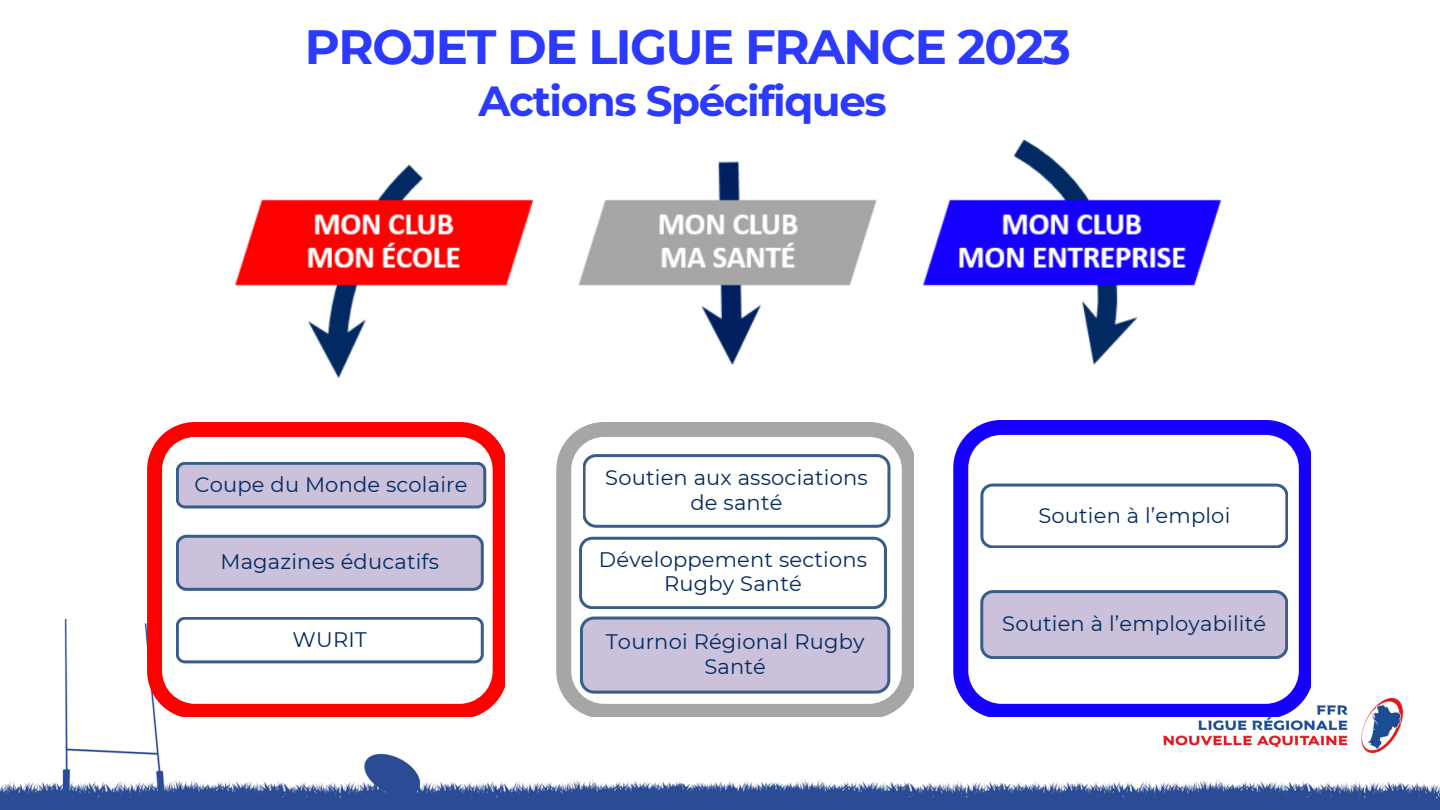
<style>
.page{position:relative;width:1440px;height:810px;background:#fff}
.page>*{position:absolute;margin:0;border:0;box-sizing:border-box;transform-origin:0 0}
.t1{font:700 48px "Montserrat";letter-spacing:-.03em;color:#2b3afe}
.t2{font:700 42px "Montserrat";letter-spacing:-.035em;color:#2b3afe}
.t3{font:21px/24.8px "Montserrat";letter-spacing:.01em;color:#002a61;text-align:center}
</style>
<div class="page">
<img style="left:0;top:620px;width:1440px;height:190px">
<img style="left:1164px;top:698px;width:238px;height:55px">
<svg style="left:147px;top:422px;width:358px;height:294px"></svg>
<svg style="left:556px;top:422px;width:358px;height:294px"></svg>
<svg style="left:953px;top:420px;width:358px;height:296px"></svg>
<svg style="left:176px;top:462px;width:310px;height:46px;background:#b8b4cf"></svg>
<svg style="left:176px;top:535px;width:308px;height:56px;background:#bbb5d1"></svg>
<svg style="left:176px;top:617px;width:308px;height:46px"></svg>
<svg style="left:580px;top:617px;width:310px;height:77px;background:#c0b9d3"></svg>
<svg style="left:583px;top:454px;width:307px;height:74px"></svg>
<svg style="left:579px;top:537px;width:308px;height:72px"></svg>
<svg style="left:980px;top:484px;width:308px;height:64px"></svg>
<svg style="left:980px;top:590px;width:308px;height:69px;background:#bdb7d2"></svg>
<img style="left:234px;top:140px;width:988px;height:237px">
<p class="t1" style="left:305px;top:18px;width:768px">PROJET DE LIGUE FRANCE 2023</p>
<p class="t2" style="left:479px;top:75px;width:410px">Actions Spécifiques</p>
<p class="t3" style="left:195px;top:472px;width:275px">Coupe du Monde scolaire</p>
<p class="t3" style="left:220px;top:549px;width:220px">Magazines éducatifs</p>
<p class="t3" style="left:605px;top:465px;width:264px">Soutien aux associations</p>
<p class="t3" style="left:691px;top:490px;width:93px">de santé</p>
<p class="t3" style="left:599px;top:547px;width:270px">Développement sections<br>Rugby Santé</p>
<p class="t3" style="left:293px;top:627px;width:76px">WURIT</p>
<p class="t3" style="left:606px;top:629px;width:260px">Tournoi Régional Rugby<br>Santé</p>
<p class="t3" style="left:1038px;top:503px;width:193px">Soutien à l’emploi</p>
<p class="t3" style="left:1002px;top:611px;width:265px">Soutien à l’employabilité</p>
</div>
